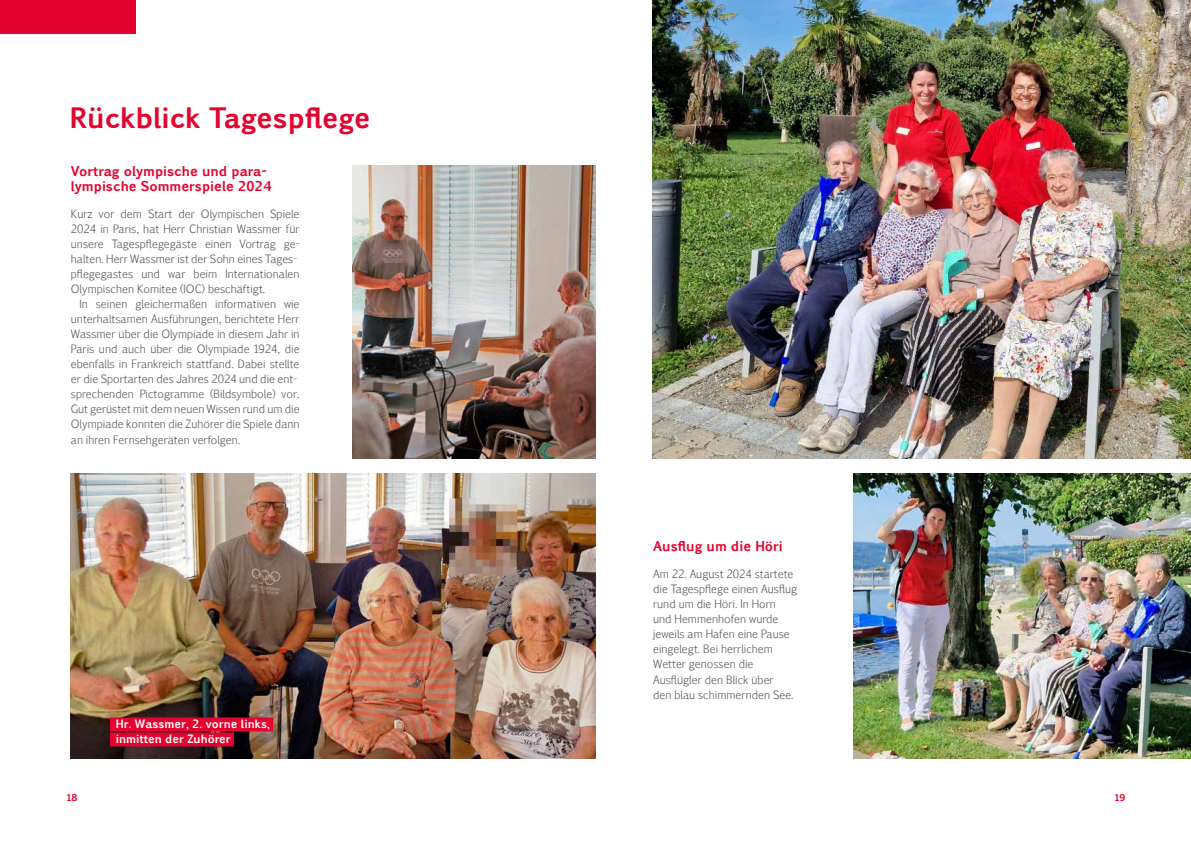
<style>
.page{position:relative;width:1191px;height:842px;background:#fff}
.page>*{position:absolute;margin:0;border:0;box-sizing:border-box;transform-origin:0 0}
.t1{font:700 27px "Pigiarniq";color:#e4032e}
.t2{font:700 13px/15px "Pigiarniq";color:#e4032e}
.t3{font:300 11px/15px "Pigiarniq";color:#575756}
.t4{font:700 11px/15px "Pigiarniq";color:#fff}
.t5{font:700 9px "Pigiarniq";color:#e4032e}
</style>
<div class="page">
<img style="left:853px;top:473px;width:338px;height:285px">
<img style="left:652px;top:0;width:539px;height:458px">
<img style="left:352px;top:165px;width:243px;height:293px">
<img style="left:71px;top:473px;width:524px;height:285px">
<div style="left:110px;top:717px;width:163px;height:14px;background:#e4032e"></div>
<div style="left:110px;top:732px;width:124px;height:14px;background:#e4032e"></div>
<div style="left:0;top:0;width:136px;height:34px;background:#e4032e"></div>
<h1 class="t1" style="left:70px;top:99px;width:302px">Rückblick Tagespflege</h1>
<p class="t2" style="left:71px;top:164px;width:202px">Vortrag olympische und para&shy;lympische Sommerspiele 2024</p>
<p class="t3" style="left:71px;top:206px;width:230px">Kurz vor dem Start der Olympischen Spiele 2024 in Paris, hat Herr Christian Wassmer für unsere Tagespflegegäste einen Vortrag ge&shy;halten. Herr Wassmer ist der Sohn eines Tages&shy;pflegegastes und war beim Internationalen Olympischen Komitee (IOC) beschäftigt.</p>
<p class="t3" style="left:71px;top:296px;width:230px;text-indent:9px">In seinen gleichermaßen informativen wie unterhaltsamen Ausführungen, berichtete Herr Wassmer über die Olympiade in diesem Jahr in Paris und auch über die Olympiade 1924, die ebenfalls in Frankreich stattfand. Dabei stellte er die Sportarten des Jahres 2024 und die ent&shy;sprechenden Pictogramme (Bildsymbole) vor.<br>Gut gerüstet mit dem neuen Wissen rund um die Olympiade konnten die Zuhörer die Spiele dann an ihren Fernsehgeräten verfolgen.</p>
<p class="t4" style="left:116px;top:717px;width:155px">Hr. Wassmer, 2. vorne links, inmitten der Zuhörer</p>
<p class="t2" style="left:653px;top:539px;width:131px">Ausflug um die Höri</p>
<p class="t3" style="left:653px;top:566px;width:146px">Am 22. August 2024 startete die Tagespflege einen Ausflug rund um die Höri. In Horn<br>und Hemmenhofen wurde jeweils am Hafen eine Pause eingelegt. Bei herrlichem<br>Wetter genossen die<br>Ausflügler den Blick über<br>den blau schimmernden See.</p>
<p class="t5" style="left:66px;top:791px;width:13px">18</p>
<p class="t5" style="left:1114px;top:791px;width:13px">19</p>
</div>
